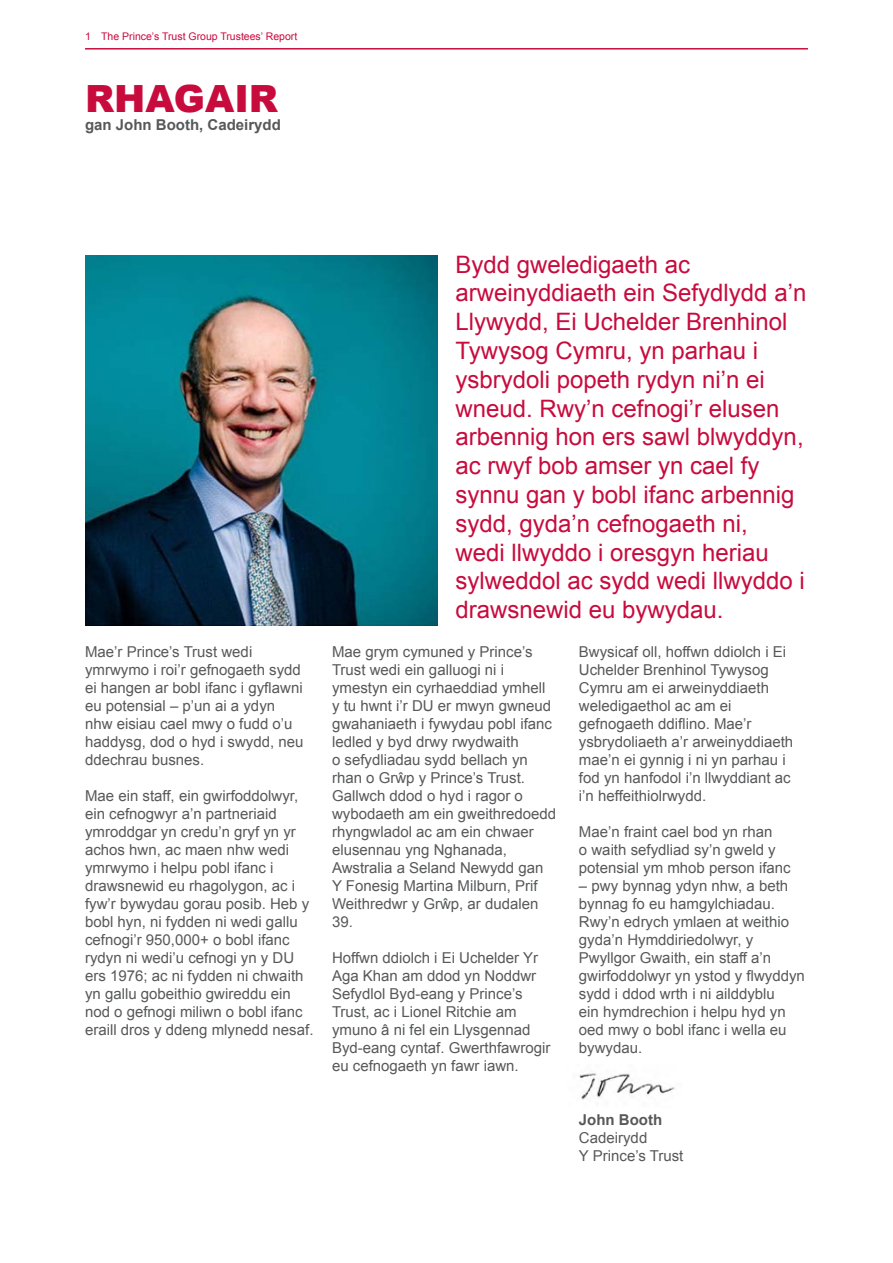
<style>
.page{position:relative;width:893px;height:1263px;background:#fff}
.page>*{position:absolute;margin:0;border:0;box-sizing:border-box;transform-origin:0 0}
.t1{font:900 37.5px "Arial";color:#c80b3d}
.t2{font:24px/28.8px "Arial";color:#c80b3d}
.t3{font:15px/18px "Arial";color:#57585a}
.t4{font:700 15px "Arial";color:#57585a}
.t5{font:10.5px "Arial";color:#c80b3d}
</style>
<div class="page">
<img style="left:85px;top:255px;width:352px;height:370px">
<img style="left:579px;top:1073px;width:96px;height:27px">
<hr style="left:85px;top:48px;width:723px;height:2px;background:#c80b3d">
<p class="t5" style="left:85px;top:29px;width:214px">1 The Prince’s Trust Group Trustees’ Report</p>
<h1 class="t1" style="left:85px;top:71px;width:195px">RHAGAIR</h1>
<p class="t4" style="left:85px;top:115px;width:197px">gan John Booth, Cadeirydd</p>
<p class="t3" style="left:85px;top:643px;width:220px">Mae’r Prince’s Trust wedi ymrwymo i roi’r gefnogaeth sydd ei hangen ar bobl ifanc i gyflawni eu potensial – p’un ai a ydyn nhw eisiau cael mwy o fudd o’u haddysg, dod o hyd i swydd, neu ddechrau busnes.</p>
<p class="t3" style="left:85px;top:787px;width:230px">Mae ein staff, ein gwirfoddolwyr, ein cefnogwyr a’n partneriaid ymroddgar yn credu’n gryf yn yr achos hwn, ac maen nhw wedi ymrwymo i helpu pobl ifanc i drawsnewid eu rhagolygon, ac i fyw’r bywydau gorau posib. Heb y bobl hyn, ni fydden ni wedi gallu cefnogi’r 950,000+ o bobl ifanc rydyn ni wedi’u cefnogi yn y DU ers 1976; ac ni fydden ni chwaith yn gallu gobeithio gwireddu ein nod o gefnogi miliwn o bobl ifanc eraill dros y ddeng mlynedd nesaf.</p>
<p class="t2" style="left:455px;top:250px;width:352px">Bydd gweledigaeth ac arweinyddiaeth ein Sefydlydd a’n<br>Llywydd, Ei Uchelder Brenhinol<br>Tywysog Cymru, yn parhau i ysbrydoli popeth rydyn ni’n ei wneud. Rwy’n cefnogi’r elusen arbennig hon ers sawl blwyddyn, ac rwyf bob amser yn cael fy synnu gan y bobl ifanc arbennig sydd, gyda’n cefnogaeth ni,<br>wedi llwyddo i oresgyn heriau sylweddol ac sydd wedi llwyddo i drawsnewid eu bywydau.</p>
<p class="t3" style="left:332px;top:643px;width:226px">Mae grym cymuned y Prince’s<br>Trust wedi ein galluogi ni i ymestyn ein cyrhaeddiad ymhell y tu hwnt i’r DU er mwyn gwneud gwahaniaeth i fywydau pobl ifanc ledled y byd drwy rwydwaith<br>o sefydliadau sydd bellach yn rhan o Grŵp y Prince’s Trust.<br>Gallwch ddod o hyd i ragor o wybodaeth am ein gweithredoedd rhyngwladol ac am ein chwaer elusennau yng Nghanada,<br>Awstralia a Seland Newydd gan<br>Y Fonesig Martina Milburn, Prif<br>Weithredwr y Grŵp, ar dudalen<br>39.</p>
<p class="t3" style="left:332px;top:949px;width:220px">Hoffwn ddiolch i Ei Uchelder Yr<br>Aga Khan am ddod yn Noddwr<br>Sefydlol Byd-eang y Prince’s<br>Trust, ac i Lionel Ritchie am ymuno â ni fel ein Llysgennad<br>Byd-eang cyntaf. Gwerthfawrogir eu cefnogaeth yn fawr iawn.</p>
<p class="t3" style="left:579px;top:643px;width:216px">Bwysicaf oll, hoffwn ddiolch i Ei<br>Uchelder Brenhinol Tywysog<br>Cymru am ei arweinyddiaeth weledigaethol ac am ei gefnogaeth ddiflino. Mae’r ysbrydoliaeth a’r arweinyddiaeth mae’n ei gynnig i ni yn parhau i fod yn hanfodol i’n llwyddiant ac i’n heffeithiolrwydd.</p>
<p class="t3" style="left:579px;top:823px;width:213px">Mae’n fraint cael bod yn rhan<br>o waith sefydliad sy’n gweld y potensial ym mhob person ifanc</p>
<p class="t3" style="left:579px;top:877px;width:227px">– pwy bynnag ydyn nhw, a beth bynnag fo eu hamgylchiadau.<br>Rwy’n edrych ymlaen at weithio gyda’n Hymddiriedolwyr, y<br>Pwyllgor Gwaith, ein staff a’n gwirfoddolwyr yn ystod y flwyddyn sydd i ddod wrth i ni ailddyblu<br>ein hymdrechion i helpu hyd yn oed mwy o bobl ifanc i wella eu bywydau.</p>
<p class="t4" style="left:579px;top:1110px;width:85px">John Booth</p>
<p class="t3" style="left:579px;top:1129px;width:106px">Cadeirydd<br>Y Prince’s Trust</p>
</div>
